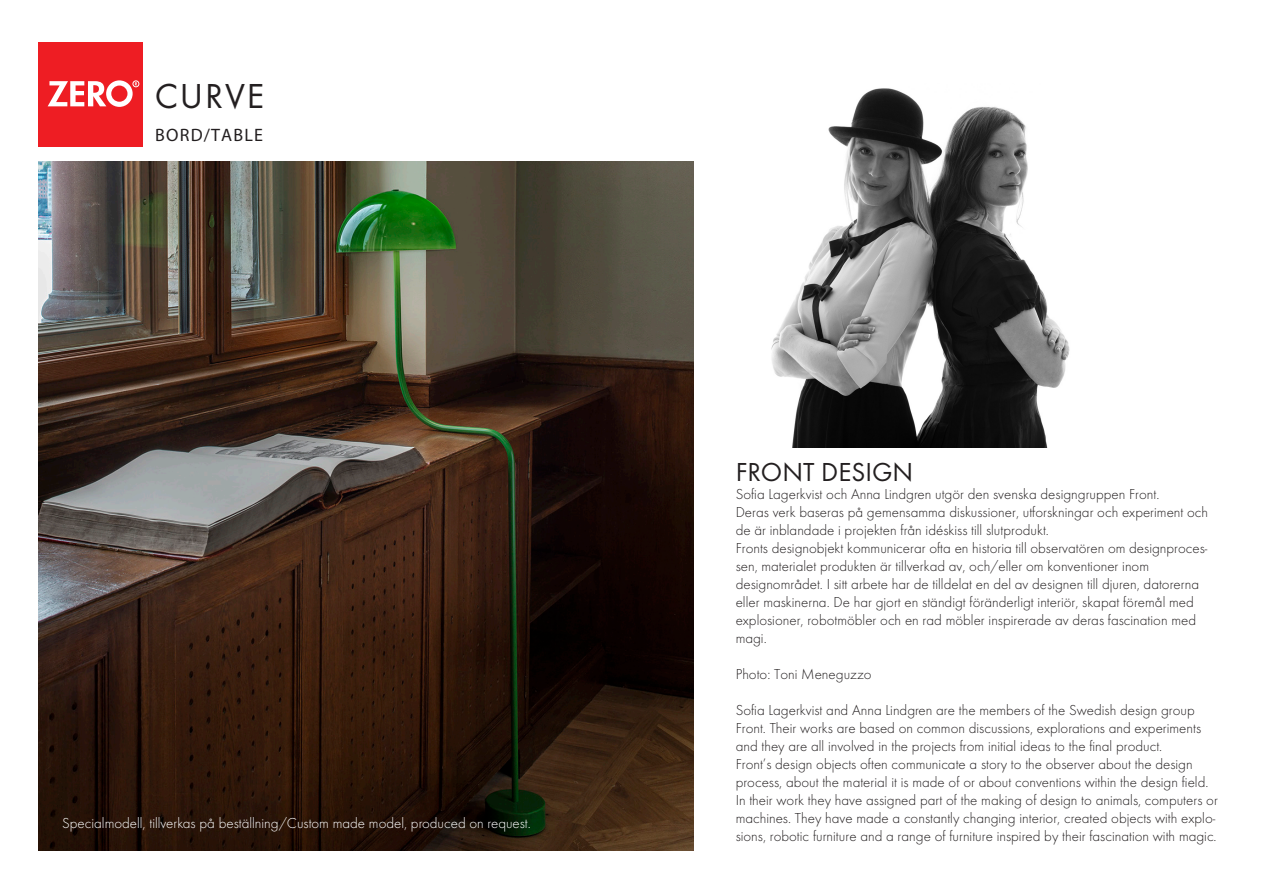
<style>
.page{position:relative;width:1263px;height:893px;background:#fff}
.page>*{position:absolute;margin:0;border:0;box-sizing:border-box;transform-origin:0 0}
.t1{font:36px "Futura EFOP";letter-spacing:.05em;color:#231f20}
.t2{font:27px "Futura EFOP";color:#231f20}
.t3{font:18px "Myriad Pro";letter-spacing:.07em;color:#231f20}
.t4{font:300 15px/18px "Futura EFOP";color:#231f20}
.t5{font:300 15px "Futura EFOP";color:#fff}
</style>
<div class="page">
<div style="left:38px;top:43px;width:105px;height:104px;background:#ee1d23"></div>
<svg style="left:48px;top:81px;width:58px;height:25px"></svg>
<svg style="left:133px;top:81px;width:6px;height:6px"></svg>
<svg style="left:106px;top:80px;width:27px;height:27px"></svg>
<div style="left:111px;top:86px;width:16px;height:16px;background:#ee1d23;border-radius:50%"></div>
<img style="left:38px;top:162px;width:655px;height:688px">
<img style="left:771px;top:88px;width:299px;height:359px">
<p class="t1" style="left:155px;top:75px;width:111px">CURVE</p>
<p class="t3" style="left:155px;top:124px;width:110px">BORD/TABLE</p>
<p class="t5" style="left:62px;top:815px;width:470px">Specialmodell, tillverkas på beställning/Custom made model, produced on request.</p>
<p class="t2" style="left:736px;top:457px;width:179px">FRONT DESIGN</p>
<p class="t4" style="left:736px;top:485px;width:425px">Sofia Lagerkvist och Anna Lindgren utgör den svenska designgruppen Front.</p>
<p class="t4" style="left:736px;top:503px;width:474px">Deras verk baseras på gemensamma diskussioner, utforskningar och experiment och de är inblandade i projekten från idéskiss till slutprodukt.</p>
<p class="t4" style="left:736px;top:539px;width:473px">Fronts designobjekt kommunicerar ofta en historia till observatören om designproces&shy;sen, materialet produkten är tillverkad av, och/eller om konventioner inom</p>
<p class="t4" style="left:736px;top:575px;width:465px">designområdet. I sitt arbete har de tilldelat en del av designen till djuren, datorerna eller maskinerna. De har gjort en ständigt föränderligt interiör, skapat föremål med</p>
<p class="t4" style="left:736px;top:611px;width:462px">explosioner, robotmöbler och en rad möbler inspirerade av deras fascination med magi.</p>
<p class="t4" style="left:736px;top:665px;width:137px">Photo: Toni Meneguzzo</p>
<p class="t4" style="left:736px;top:701px;width:467px">Sofia Lagerkvist and Anna Lindgren are the members of the Swedish design group<br>Front. Their works are based on common discussions, explorations and experiments and they are all involved in the projects from initial ideas to the final product.</p>
<p class="t4" style="left:736px;top:755px;width:484px">Front’s design objects often communicate a story to the observer about the design process, about the material it is made of or about conventions within the design field.<br>In their work they have assigned part of the making of design to animals, computers or machines. They have made a constantly changing interior, created objects with explo&shy;sions, robotic furniture and a range of furniture inspired by their fascination with magic.</p>
</div>
